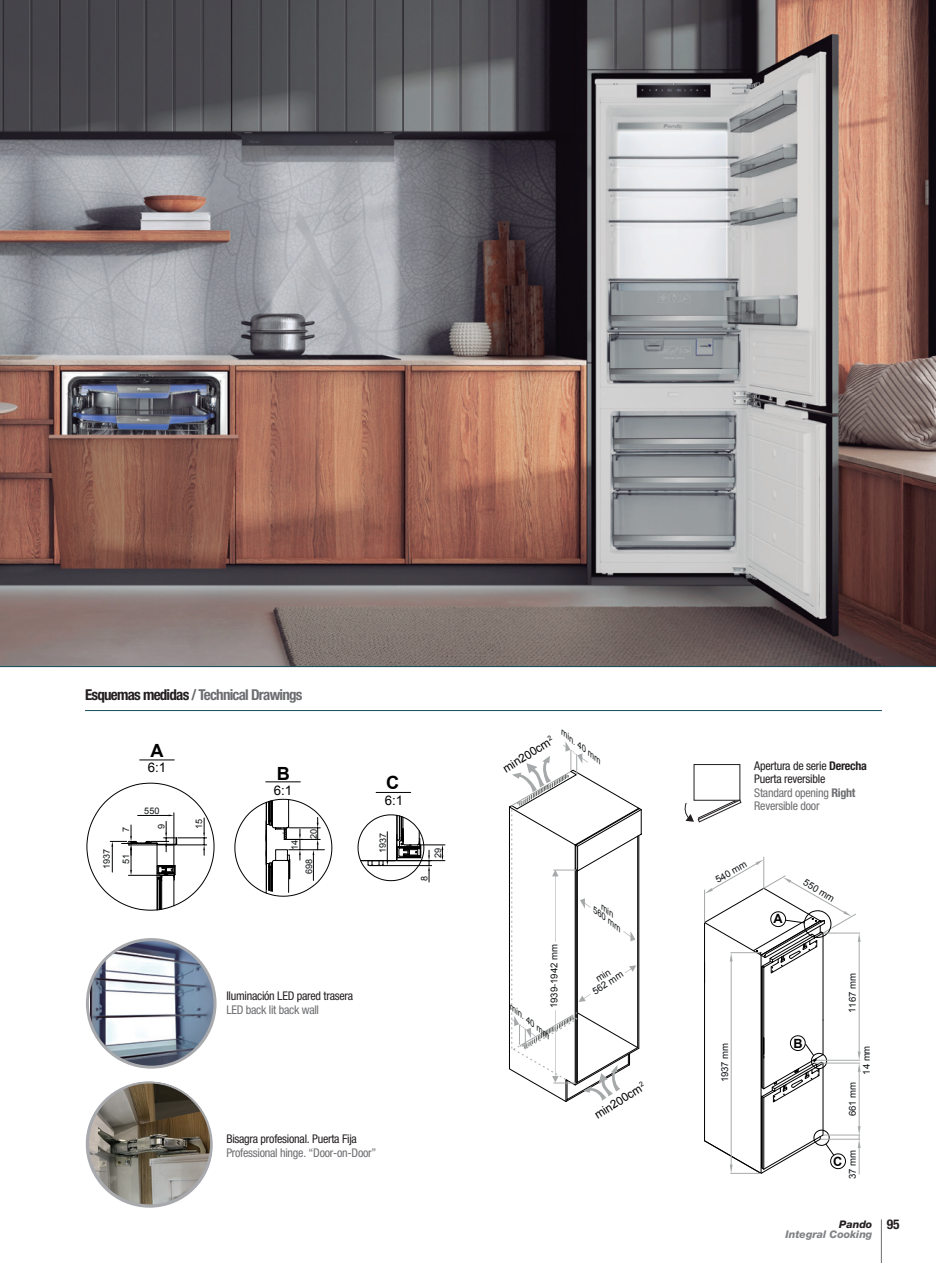
<style>
.page{position:relative;width:936px;height:1263px;background:#fff}
.page>*{position:absolute;margin:0;border:0;box-sizing:border-box;transform-origin:0 0}
.t1{font:condensed 24px "Helvetica Neue LT Std";color:#000001}
.t2{font:700 18.15px "Arial";color:#000001}
.t3{font:700 condensed 15px "Helvetica Neue LT Std";letter-spacing:-.05em;color:#6c6d70}
.t4{font:13.95px "Arial";color:#000001}
.t5{font:13.2px "Arial";color:#000001}
.t6{font:700 12.75px "Arial";color:#000001}
.Descripció_Castella{font:condensed 12px "Helvetica Neue LT Std";letter-spacing:-.02em;color:#231f20}
.Descripció_Castella-2{font:condensed 12px "Helvetica Neue LT Std";letter-spacing:-.02em;color:#6c6d70}
.t7{font:11.55px "Arial";color:#000001}
.t8{font:italic 800 10.5px/10.5px "Helvetica Neue LT Std";color:#808285}
.t9{font:9.6px/8.6px "Arial";letter-spacing:-.005em;color:#111416;text-align:center}
.t10{font:9px/19.4px "Arial";letter-spacing:-.005em;color:#111416;text-align:center}
.t11{font:italic 7.65px "Arial";color:#111416;scale:1.24 1}
.s1{color:#231f20}
.s2{font-weight:700}
.s3{font-weight:700;font-style:normal;font-stretch:condensed;font-size:13.5px;color:#231f20}
</style>
<div class="page">
<hr style="left:880px;top:1219px;width:1px;height:44px;background:#6c6d70">
<img style="left:0;top:0;width:935px;height:666px">
<hr style="left:85px;top:710px;width:796px;height:1px;background:#174c59">
<hr style="left:0;top:666px;width:935px;height:1px;background:#174c59">
<hr style="left:763px;top:857px;width:1px;height:31px;background:#a6a9aa">
<svg style="left:704px;top:859px;width:156px;height:315px"></svg>
<div style="left:693px;top:764px;width:47px;height:37px;border:1px solid #231f20"></div>
<svg style="left:684px;top:799px;width:58px;height:24px"></svg>
<hr style="left:140px;top:760px;width:34px;height:1px;background:#000001">
<svg style="left:86px;top:783px;width:128px;height:128px"></svg>
<hr style="left:266px;top:781px;width:34px;height:1px;background:#000001">
<svg style="left:234px;top:799px;width:98px;height:98px"></svg>
<hr style="left:376px;top:792px;width:34px;height:1px;background:#000001">
<svg style="left:357px;top:814px;width:88px;height:68px"></svg>
<svg style="left:85px;top:1081px;width:128px;height:127px"></svg>
<img style="left:90px;top:939px;width:125px;height:126px">
<div style="left:86px;top:938px;width:130px;height:131px;border:3px solid #a8a9ad;border-radius:50%"></div>
<svg style="left:509px;top:741px;width:132px;height:361px"></svg>
<p class="t3" style="left:85px;top:685px;width:219px"><span class="s1">Esquemas medidas</span> / Technical Drawings</p>
<p class="t1" style="left:131px;top:737px;width:36px">267</p>
<p class="t2" style="left:150px;top:739px;width:15px">A</p>
<p class="t5" style="left:148px;top:758px;width:20px">6:1</p>
<p class="t10" style="left:116px;top:832px;width:7px;rotate:-90deg">7</p>
<p class="t10" style="left:97px;top:869px;width:22px;rotate:-90deg">1937<br>51</p>
<p class="t10" style="left:144px;top:801px;width:17px">550</p>
<p class="t10" style="left:152px;top:829px;width:7px;rotate:-90deg">9</p>
<p class="t10" style="left:189px;top:829px;width:12px;rotate:-90deg">15</p>
<p class="t2" style="left:277px;top:761px;width:15px">B</p>
<p class="t5" style="left:274px;top:782px;width:20px">6:1</p>
<p class="t10" style="left:304px;top:839px;width:12px;rotate:-90deg">20</p>
<p class="t10" style="left:299px;top:874px;width:17px;rotate:-90deg">698</p>
<p class="t10" style="left:285px;top:850px;width:12px;rotate:-90deg">14</p>
<p class="t2" style="left:386px;top:771px;width:15px">C</p>
<p class="t5" style="left:384px;top:792px;width:20px">6:1</p>
<p class="t10" style="left:373px;top:853px;width:22px;rotate:-90deg">1937</p>
<p class="t10" style="left:428px;top:858px;width:12px;rotate:-90deg">29</p>
<p class="t10" style="left:415px;top:881px;width:7px;rotate:-90deg">8</p>
<p class="Descripció_Castella" style="left:226px;top:989px;width:128px">Iluminación LED pared trasera</p>
<p class="Descripció_Castella-2" style="left:226px;top:1002px;width:94px">LED back lit back wall</p>
<p class="t4" style="left:246px;top:994px;width:21px">6:1</p>
<p class="Descripció_Castella" style="left:226px;top:1132px;width:132px">Bisagra profesional. Puerta Fija</p>
<p class="Descripció_Castella-2" style="left:226px;top:1145px;width:151px">Professional hinge. “Door-on-Door”</p>
<p class="t7" style="left:500px;top:763px;width:59px;rotate:-32deg">min200cm<sup>2</sup></p>
<p class="t11" style="left:566px;top:728px;width:42px;rotate:38deg">min. 40 mm</p>
<p class="t9" style="left:550px;top:1008px;width:66px;rotate:-90deg">1939-1942 mm</p>
<p class="t11" style="left:514px;top:1003px;width:42px;rotate:38deg">min. 40 mm</p>
<p class="t11" style="left:598px;top:905px;width:29px;rotate:38deg">560 mm</p>
<p class="t9" style="left:586px;top:981px;width:36px;rotate:-32deg">min<br>562 mm</p>
<p class="t7" style="left:591px;top:1109px;width:59px;rotate:-32deg">min200cm<sup>2</sup></p>
<p class="Descripció_Castella" style="left:754px;top:758px;width:114px">Apertura de serie <span class="s2">Derecha</span></p>
<p class="Descripció_Castella" style="left:754px;top:772px;width:72px">Puerta reversible</p>
<p class="Descripció_Castella-2" style="left:754px;top:785px;width:103px">Standard opening <span class="s2">Right</span></p>
<p class="Descripció_Castella-2" style="left:754px;top:799px;width:67px">Reversible door</p>
<p class="t10" style="left:839px;top:800px;width:39px;rotate:-90deg">1167 mm</p>
<p class="t9" style="left:714px;top:877px;width:36px;rotate:-30deg">540 mm</p>
<p class="t9" style="left:720px;top:1082px;width:41px;rotate:-90deg">1937 mm</p>
<p class="t6" style="left:773px;top:910px;width:11px">A</p>
<p class="t9" style="left:806px;top:878px;width:36px;rotate:31deg">550 mm</p>
<p class="t6" style="left:793px;top:1035px;width:11px">B</p>
<p class="t9" style="left:848px;top:1013px;width:41px;rotate:-90deg">1167 mm</p>
<p class="t9" style="left:862px;top:1075px;width:31px;rotate:-90deg">14 mm</p>
<p class="t9" style="left:848px;top:1116px;width:36px;rotate:-90deg">661 mm</p>
<p class="t9" style="left:848px;top:1179px;width:31px;rotate:-90deg">37 mm</p>
<p class="t6" style="left:833px;top:1153px;width:11px">C</p>
<p class="t8" style="left:785px;top:1219px;width:116px;text-indent:54px"><span class="s1">Pando</span> <span class="s3">95<br></span>Integral Cooking</p>
</div>
